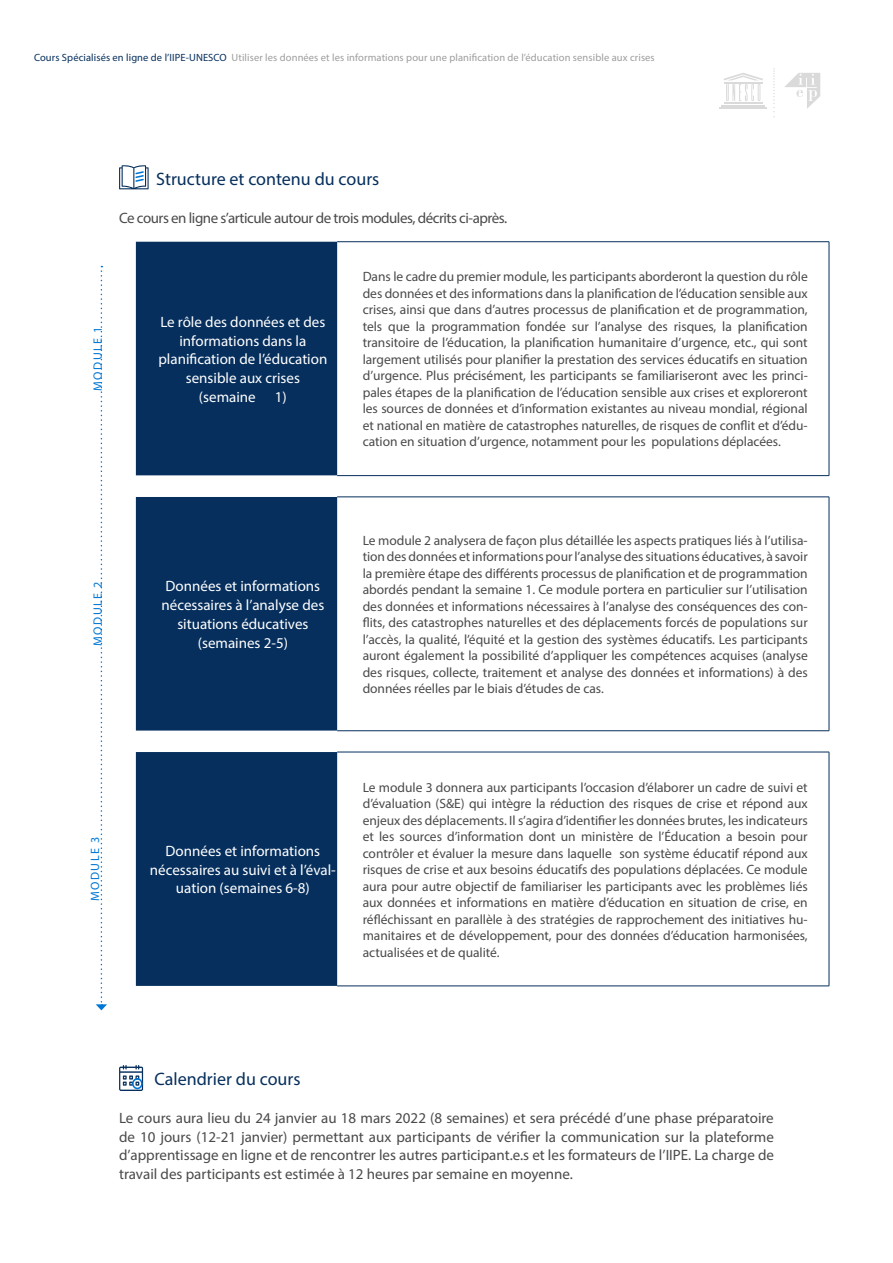
<style>
.page{position:relative;width:893px;height:1263px;background:#fff}
.page>*{position:absolute;margin:0;border:0;box-sizing:border-box;transform-origin:0 0}
.t1{font:18px "Myriad Pro";color:#062f5d}
.t2{font:15px/18.8px "Myriad Pro";letter-spacing:-.03em;color:#4a4a49;text-align:justify}
.t3{font:15px/18.8px "Myriad Pro";color:#fff;text-align:center}
.t4{font:13.5px/16.5px "Myriad Pro";color:#4a4a49;text-align:justify}
.t5{font:12.15px "Myriad Pro";letter-spacing:.12em;color:#0077d4}
.t6{font:10.5px "Myriad Pro";letter-spacing:.01em;color:#9d9d9c}
.s1{color:#062f5d}
</style>
<div class="page">
<hr style="left:724px;top:102px;width:39px;height:2px;background:#dadada">
<hr style="left:722px;top:105px;width:43px;height:1px;background:#dadada">
<hr style="left:719px;top:108px;width:48px;height:1px;background:#dadada">
<svg style="left:724px;top:73px;width:39px;height:28px"></svg>
<svg style="left:785px;top:73px;width:35px;height:36px"></svg>
<svg style="left:773px;top:68px;width:2px;height:49px"></svg>
<svg style="left:119px;top:165px;width:30px;height:24px"></svg>
<div style="left:136px;top:242px;width:201px;height:744px;background:#062f5d"></div>
<svg style="left:135px;top:476px;width:694px;height:276px"></svg>
<svg style="left:136px;top:476px;width:201px;height:276px;fill:#062f5d"></svg>
<hr style="left:337px;top:241px;width:492px;height:1px;background:#062f5d">
<hr style="left:829px;top:242px;width:1px;height:233px;background:#062f5d">
<hr style="left:337px;top:475px;width:492px;height:1px;background:#062f5d">
<hr style="left:337px;top:497px;width:492px;height:1px;background:#062f5d">
<hr style="left:829px;top:497px;width:1px;height:233px;background:#062f5d">
<hr style="left:337px;top:730px;width:492px;height:1px;background:#062f5d">
<hr style="left:337px;top:752px;width:492px;height:1px;background:#062f5d">
<hr style="left:829px;top:752px;width:1px;height:234px;background:#062f5d">
<hr style="left:337px;top:986px;width:492px;height:1px;background:#062f5d">
<svg style="left:96px;top:266px;width:11px;height:744px"></svg>
<svg style="left:119px;top:1065px;width:24px;height:26px"></svg>
<p class="t6" style="left:34px;top:51px;width:622px"><span class="s1">Cours Spécialisés en ligne de l’IIPE-UNESCO</span> Utiliser les données et les informations pour une planification de l’éducation sensible aux crises</p>
<h1 class="t1" style="left:156px;top:168px;width:225px">Structure et contenu du cours</h1>
<p class="t2" style="left:119px;top:208px;width:390px">Ce cours en ligne s’articule autour de trois modules, décrits ci-après.</p>
<p class="t5" style="left:90px;top:391px;width:66px;rotate:-90deg">MODULE 1</p>
<p class="t3" style="left:160px;top:312px;width:166px">Le rôle des données et des</p>
<p class="t3" style="left:179px;top:331px;width:128px">informations dans la</p>
<p class="t3" style="left:158px;top:350px;width:170px">planification de l’éducation</p>
<p class="t3" style="left:186px;top:368px;width:116px">sensible aux crises</p>
<p class="t3" style="left:199px;top:387px;width:58px">(semaine</p>
<p class="t3" style="left:275px;top:387px;width:13px">1)</p>
<p class="t4" style="left:363px;top:268px;width:447px">Dans le cadre du premier module, les participants aborderont la question du rôle des données et des informations dans la planification de l’éducation sensible aux crises, ainsi que dans d’autres processus de planification et de programmation, tels que la programmation fondée sur l’analyse des risques, la planification transitoire de l’éducation, la planification humanitaire d’urgence, etc., qui sont largement utilisés pour planifier la prestation des services éducatifs en situation d’urgence. Plus précisément, les participants se familiariseront avec les princi&shy;pales étapes de la planification de l’éducation sensible aux crises et exploreront les sources de données et d’information existantes au niveau mondial, régional et national en matière de catastrophes naturelles, de risques de conflit et d’édu&shy;cation en situation d’urgence, notamment pour les populations déplacées.</p>
<p class="t5" style="left:90px;top:646px;width:66px;rotate:-90deg">MODULE 2</p>
<p class="t3" style="left:162px;top:577px;width:164px">Données et informations nécessaires à l’analyse des situations éducatives (semaines 2-5)</p>
<p class="t4" style="left:363px;top:532px;width:447px">Le module 2 analysera de façon plus détaillée les aspects pratiques liés à l’utilisa&shy;tion des données et informations pour l’analyse des situations éducatives, à savoir la première étape des différents processus de planification et de programmation abordés pendant la semaine 1. Ce module portera en particulier sur l’utilisation des données et informations nécessaires à l’analyse des conséquences des con&shy;flits, des catastrophes naturelles et des déplacements forcés de populations sur l’accès, la qualité, l’équité et la gestion des systèmes éducatifs. Les participants auront également la possibilité d’appliquer les compétences acquises (analyse des risques, collecte, traitement et analyse des données et informations) à des données réelles par le biais d’études de cas.</p>
<p class="t5" style="left:88px;top:901px;width:66px;rotate:-90deg">MODULE 3</p>
<p class="t3" style="left:150px;top:841px;width:187px">Données et informations nécessaires au suivi et à l’éval&shy;uation (semaines 6-8)</p>
<p class="t4" style="left:363px;top:778px;width:447px">Le module 3 donnera aux participants l’occasion d’élaborer un cadre de suivi et d’évaluation (S&amp;E) qui intègre la réduction des risques de crise et répond aux enjeux des déplacements. Il s’agira d’identifier les données brutes, les indicateurs et les sources d’information dont un ministère de l’Éducation a besoin pour contrôler et évaluer la mesure dans laquelle son système éducatif répond aux risques de crise et aux besoins éducatifs des populations déplacées. Ce module aura pour autre objectif de familiariser les participants avec les problèmes liés aux données et informations en matière d’éducation en situation de crise, en réfléchissant en parallèle à des stratégies de rapprochement des initiatives hu&shy;manitaires et de développement, pour des données d’éducation harmonisées, actualisées et de qualité.</p>
<h1 class="t1" style="left:155px;top:1068px;width:147px">Calendrier du cours</h1>
<p class="t2" style="left:119px;top:1108px;width:656px">Le cours aura lieu du 24 janvier au 18 mars 2022 (8 semaines) et sera précédé d’une phase préparatoire de 10 jours (12-21 janvier) permettant aux participants de vérifier la communication sur la plateforme d’apprentissage en ligne et de rencontrer les autres participant.e.s et les formateurs de l’IIPE. La charge de travail des participants est estimée à 12 heures par semaine en moyenne.</p>
</div>
